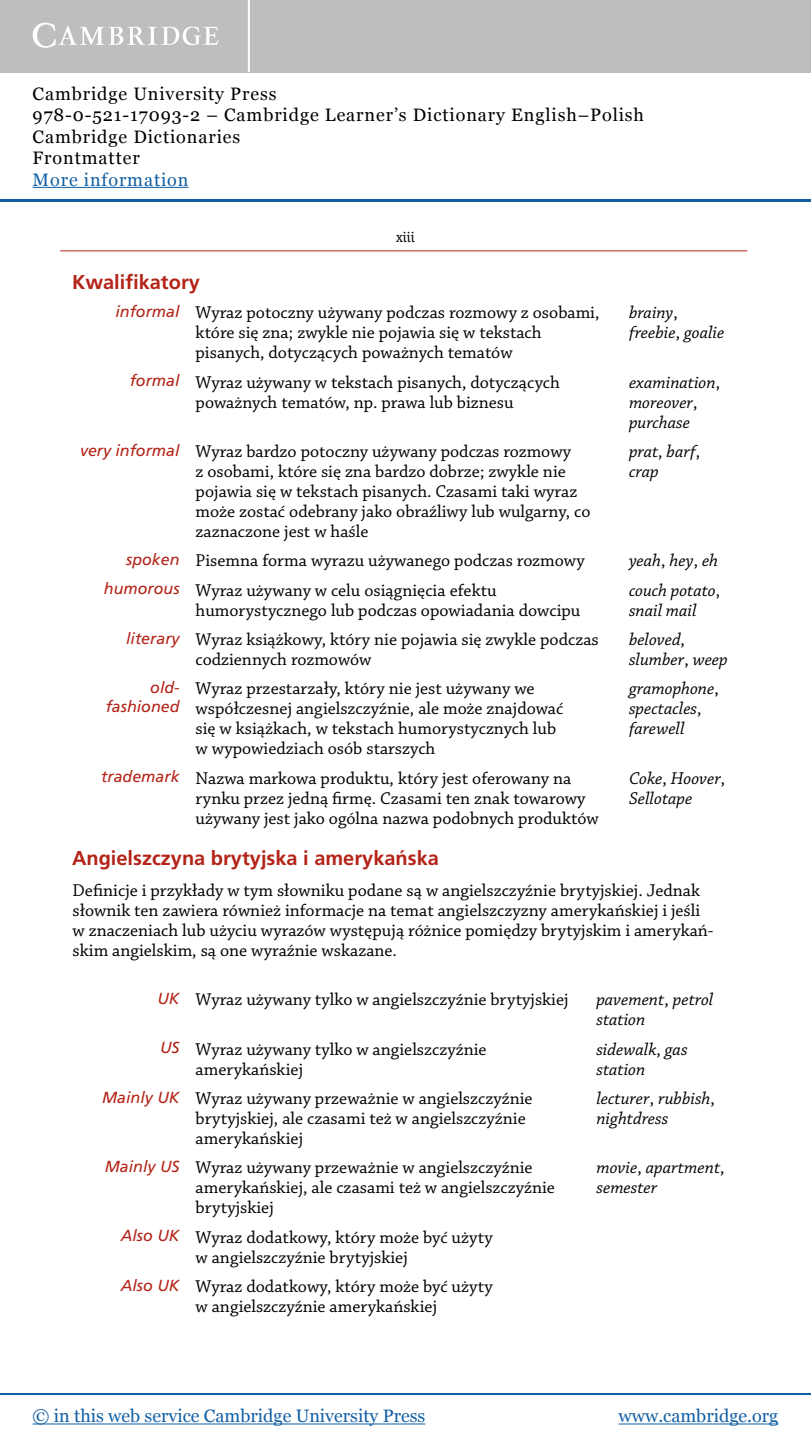
<style>
.page{position:relative;width:811px;height:1455px;background:#fff}
.page>*{position:absolute;margin:0;border:0;box-sizing:border-box;transform-origin:0 0}
.t1{font:700 20px "Frutiger LTACE";color:#b32317}
.t2{font:18px/20px "Chaparral Pro";color:#000}
.t3{font:italic 18px/20px "Chaparral Pro";color:#000}
.t4{font:18px/21.4px "Georgia";letter-spacing:.05em;color:#000}
.t5{font:18px "Georgia";color:#115fa4}
.t6{font:18px "Georgia";letter-spacing:.05em;color:#115fa4}
.t7{font:italic 16px/19.2px "Frutiger LTACE";color:#b32317;text-align:right}
.t8{font:14px "Le Monde Courrier Std";color:#000}
.s1{font-family:"Frutiger LTACE";font-style:italic;font-size:16px;color:#b32317}
.s2{font-style:normal}
</style>
<div class="page">
<div style="left:0;top:0;width:811px;height:72px;background:#bcbec0"></div>
<hr style="left:248px;top:0;width:2px;height:72px;background:#fff">
<svg style="left:33px;top:23px;width:186px;height:25px"></svg>
<hr style="left:33px;top:187px;width:155px;height:1px;background:#115fa4">
<hr style="left:0;top:200px;width:811px;height:2px;background:#115fa4">
<hr style="left:0;top:1393px;width:811px;height:2px;background:#115fa4">
<hr style="left:33px;top:1423px;width:392px;height:1px;background:#115fa4">
<hr style="left:618px;top:1423px;width:160px;height:1px;background:#115fa4">
<hr style="left:60px;top:251px;width:687px;height:1px;background:#b32317">
<p class="t4" style="left:33px;top:83px;width:613px">Cambridge University Press<br>978-0-521-17093-2 – Cambridge Learner’s Dictionary English–Polish Cambridge Dictionaries<br>Frontmatter</p>
<p class="t6" style="left:33px;top:169px;width:157px">More information</p>
<p class="t8" style="left:396px;top:229px;width:20px">xiii</p>
<p class="t1" style="left:72px;top:270px;width:129px">Kwalifikatory</p>
<p class="t2" style="left:196px;top:303px;width:405px;text-indent:-80px"><span class="s1">informal</span> Wyraz potoczny używany podczas rozmowy z osobami, które się zna; zwykle nie pojawia się w tekstach pisanych, dotyczących poważnych tematów</p>
<p class="t3" style="left:629px;top:303px;width:97px">brainy<span class="s2">, </span>freebie<span class="s2">,</span> goalie</p>
<p class="t2" style="left:196px;top:373px;width:366px;text-indent:-66px"><span class="s1">formal</span> Wyraz używany w tekstach pisanych, dotyczących poważnych tematów, np. prawa lub biznesu</p>
<p class="t3" style="left:629px;top:373px;width:93px">examination<span class="s2">, </span>moreover<span class="s2">, </span>purchase</p>
<p class="t2" style="left:196px;top:442px;width:396px;text-indent:-116px"><span class="s1">very informal</span> Wyraz bardzo potoczny używany podczas rozmowy<br>z osobami, które się zna bardzo dobrze; zwykle nie pojawia się w tekstach pisanych. Czasami taki wyraz może zostać odebrany jako obraźliwy lub wulgarny, co zaznaczone jest w haśle</p>
<p class="t3" style="left:629px;top:442px;width:73px">prat<span class="s2">,</span> barf<span class="s2">, </span>crap</p>
<p class="t2" style="left:126px;top:551px;width:460px"><span class="s1">spoken</span> Pisemna forma wyrazu używanego podczas rozmowy</p>
<p class="t3" style="left:629px;top:551px;width:91px">yeah<span class="s2">,</span> hey<span class="s2">,</span> eh</p>
<p class="t2" style="left:196px;top:581px;width:386px;text-indent:-92px"><span class="s1">humorous</span> Wyraz używany w celu osiągnięcia efektu humorystycznego lub podczas opowiadania dowcipu</p>
<p class="t3" style="left:629px;top:581px;width:93px">couch potato<span class="s2">, </span>snail mail</p>
<p class="t2" style="left:196px;top:630px;width:405px;text-indent:-69px"><span class="s1">literary</span> Wyraz książkowy, który nie pojawia się zwykle podczas codziennych rozmowów</p>
<p class="t3" style="left:629px;top:630px;width:100px">beloved<span class="s2">, </span>slumber<span class="s2">,</span> weep</p>
<p class="t7" style="left:106px;top:678px;width:75px">old&shy;fashioned</p>
<p class="t2" style="left:196px;top:679px;width:369px">Wyraz przestarzały, który nie jest używany we współczesnej angielszczyźnie, ale może znajdować się w książkach, w tekstach humorystycznych lub w wypowiedziach osób starszych</p>
<p class="t3" style="left:629px;top:679px;width:91px">gramophone<span class="s2">, </span>spectacles<span class="s2">, </span>farewell</p>
<p class="t2" style="left:196px;top:769px;width:405px;text-indent:-94px"><span class="s1">trademark</span> Nazwa markowa produktu, który jest oferowany na rynku przez jedną firmę. Czasami ten znak towarowy używany jest jako ogólna nazwa podobnych produktów</p>
<p class="t3" style="left:629px;top:769px;width:98px">Coke<span class="s2">,</span> Hoover<span class="s2">,<br></span>Sellotape</p>
<p class="t1" style="left:72px;top:846px;width:368px">Angielszczyna brytyjska i amerykańska</p>
<p class="t2" style="left:73px;top:881px;width:642px">Definicje i przykłady w tym słowniku podane są w angielszczyźnie brytyjskiej. Jednak słownik ten zawiera również informacje na temat angielszczyzny amerykańskiej i jeśli w znaczeniach lub użyciu wyrazów występują różnice pomiędzy brytyjskim i amerykań&shy;skim angielskim, są one wyraźnie wskazane.</p>
<p class="t2" style="left:157px;top:990px;width:413px"><span class="s1">UK</span> Wyraz używany tylko w angielszczyźnie brytyjskiej</p>
<p class="t3" style="left:596px;top:990px;width:119px">pavement<span class="s2">,</span> petrol station</p>
<p class="t2" style="left:196px;top:1040px;width:292px;text-indent:-36px"><span class="s1">US</span> Wyraz używany tylko w angielszczyźnie amerykańskiej</p>
<p class="t3" style="left:596px;top:1040px;width:93px">sidewalk<span class="s2">,</span> gas station</p>
<p class="t2" style="left:196px;top:1089px;width:338px;text-indent:-93px"><span class="s1">Mainly UK</span> Wyraz używany przeważnie w angielszczyźnie brytyjskiej, ale czasami też w angielszczyźnie amerykańskiej</p>
<p class="t3" style="left:596px;top:1089px;width:120px">lecturer<span class="s2">,</span> rubbish<span class="s2">, </span>nightdress</p>
<p class="t2" style="left:196px;top:1158px;width:361px;text-indent:-91px"><span class="s1">Mainly US</span> Wyraz używany przeważnie w angielszczyźnie amerykańskiej, ale czasami też w angielszczyźnie brytyjskiej</p>
<p class="t3" style="left:596px;top:1158px;width:130px">movie<span class="s2">,</span> apartment<span class="s2">, </span>semester</p>
<p class="t2" style="left:121px;top:1227px;width:373px;text-align:center"><span class="s1">Also UK</span> Wyraz dodatkowy, który może być użyty w angielszczyźnie brytyjskiej</p>
<p class="t2" style="left:196px;top:1277px;width:298px;text-indent:-75px"><span class="s1">Also UK</span> Wyraz dodatkowy, który może być użyty w angielszczyźnie amerykańskiej</p>
<p class="t5" style="left:33px;top:1405px;width:394px">© in this web service Cambridge University Press</p>
<p class="t5" style="left:618px;top:1405px;width:161px">www.cambridge.org</p>
</div>
